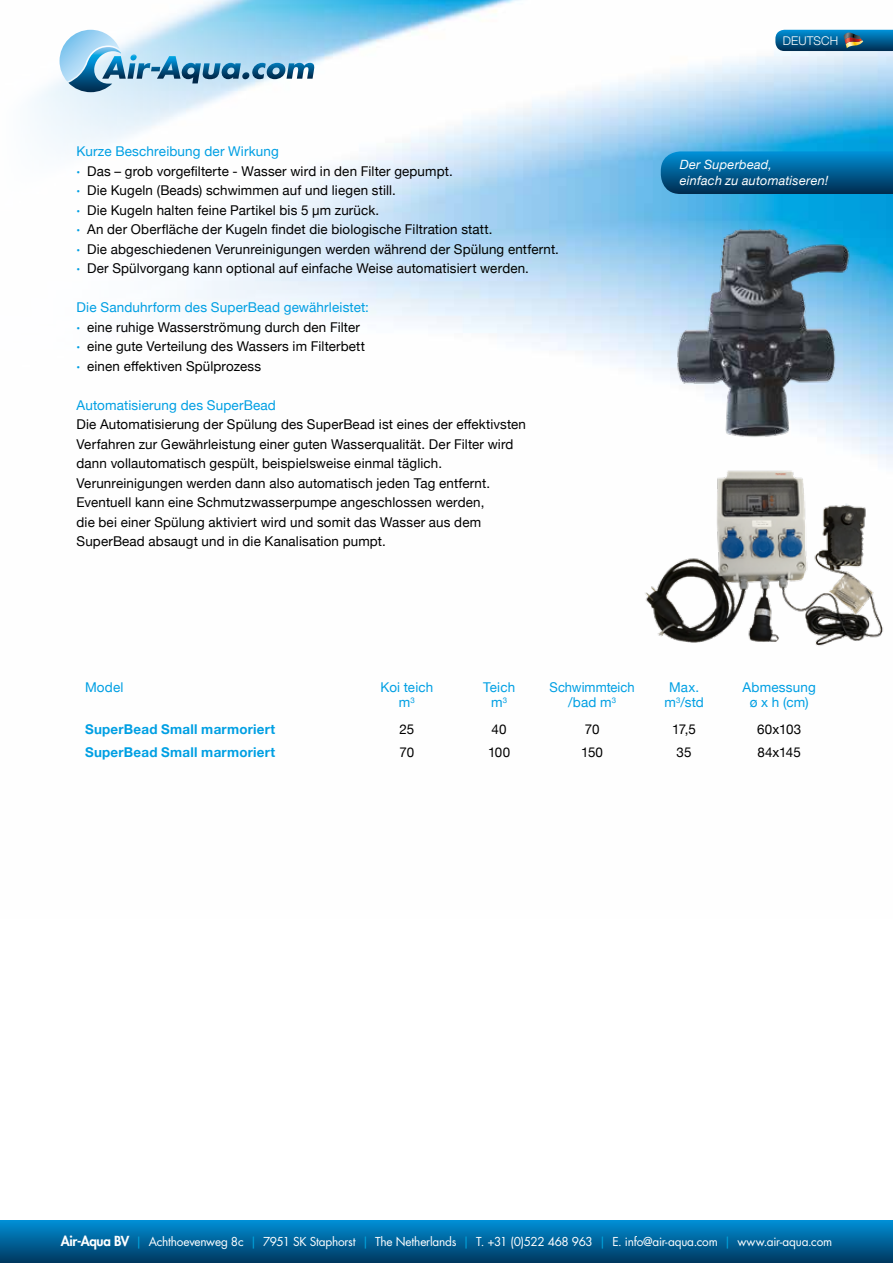
<style>
.page{position:relative;width:893px;height:1263px;background:#fff}
.page>*{position:absolute;margin:0;border:0;box-sizing:border-box;transform-origin:0 0}
.t1{font:13.5px/19.5px "Helvetica Neue";letter-spacing:.01em;color:#000}
.t2{font:13.5px/15px "Helvetica Neue";letter-spacing:.01em;color:#009fe3;text-align:center}
.t3{font:700 13.5px/22.5px "Helvetica Neue";letter-spacing:.02em;color:#009fe3}
.t4{font:13.5px/15px "Helvetica Neue";letter-spacing:.01em;color:#009fe3;text-align:center;scale:.96 1}
.t5{font:italic 12.75px/16.5px "Helvetica Neue";letter-spacing:.015em;color:#fff}
.t6{font:12px "Futura Std";letter-spacing:-.015em;color:#fff}
.t7{font:300 12px "Helvetica Neue";letter-spacing:.01em;color:#fff}
.s1{font-size:10.5px;color:#009fe3}
.s2{font-weight:800;font-size:13.5px}
.s3{color:#00abe4}
</style>
<div class="page">
<img style="left:31px;top:0;width:862px;height:370px">
<div style="left:0;top:1220px;width:893px;height:43px;background:linear-gradient(to bottom,#0090d7,#00375e)"></div>
<svg style="left:775px;top:30px;width:118px;height:21px;background:#11628f"></svg>
<svg style="left:661px;top:151px;width:232px;height:28px;background:#0171ac"></svg>
<img style="left:646px;top:179px;width:247px;height:229px">
<img style="left:645px;top:408px;width:248px;height:238px">
<svg style="left:60px;top:30px;width:255px;height:62px;background:#9ec8e1"></svg>
<p class="t2" style="left:77px;top:144px;width:204px">Kurze Beschreibung der Wirkung</p>
<p class="t1" style="left:77px;top:162px;width:378px"><span class="s1">•</span> Das – grob vorgefilterte - Wasser wird in den Filter gepumpt.</p>
<p class="t1" style="left:77px;top:181px;width:321px"><span class="s1">•</span> Die Kugeln (Beads) schwimmen auf und liegen still.</p>
<p class="t1" style="left:77px;top:201px;width:304px"><span class="s1">•</span> Die Kugeln halten feine Partikel bis 5 µm zurück.</p>
<p class="t1" style="left:77px;top:220px;width:417px"><span class="s1">•</span> An der Oberfläche der Kugeln findet die biologische Filtration statt.</p>
<p class="t1" style="left:77px;top:240px;width:484px"><span class="s1">•</span> Die abgeschiedenen Verunreinigungen werden während der Spülung entfernt.</p>
<p class="t1" style="left:77px;top:259px;width:454px"><span class="s1">•</span> Der Spülvorgang kann optional auf einfache Weise automatisiert werden.</p>
<p class="t2" style="left:77px;top:300px;width:294px">Die Sanduhrform des SuperBead gewährleistet:</p>
<p class="t1" style="left:77px;top:318px;width:285px"><span class="s1">•</span> eine ruhige Wasserströmung durch den Filter</p>
<p class="t1" style="left:77px;top:337px;width:290px"><span class="s1">•</span> eine gute Verteilung des Wassers im Filterbett</p>
<p class="t1" style="left:77px;top:357px;width:186px"><span class="s1">•</span> einen effektiven Spülprozess</p>
<p class="t2" style="left:77px;top:398px;width:201px">Automatisierung des SuperBead</p>
<p class="t1" style="left:77px;top:415px;width:451px">Die Automatisierung der Spülung des SuperBead ist eines der effektivsten Verfahren zur Gewährleistung einer guten Wasserqualität. Der Filter wird dann vollautomatisch gespült, beispielsweise einmal täglich.<br>Verunreinigungen werden dann also automatisch jeden Tag entfernt.<br>Eventuell kann eine Schmutzwasserpumpe angeschlossen werden,<br>die bei einer Spülung aktiviert wird und somit das Wasser aus dem SuperBead absaugt und in die Kanalisation pumpt.</p>
<p class="t7" style="left:783px;top:31px;width:57px">DEUTSCH</p>
<p class="t5" style="left:680px;top:157px;width:150px">Der Superbead,<br>einfach zu automatiseren!</p>
<p class="t2" style="left:85px;top:681px;width:40px">Model</p>
<p class="t3" style="left:85px;top:719px;width:192px">SuperBead Small marmoriert<br>SuperBead Small marmoriert</p>
<p class="t2" style="left:381px;top:681px;width:54px">Koi teich m<sup>3</sup></p>
<p class="t1" style="left:400px;top:719px;width:16px;line-height:22.5px">25<br>70</p>
<p class="t2" style="left:483px;top:681px;width:34px">Teich m<sup>3</sup></p>
<p class="t1" style="left:488px;top:719px;width:24px;line-height:22.5px">40<br>100</p>
<p class="t4" style="left:550px;top:681px;width:90px">Schwimmteich /bad m<sup>3</sup></p>
<p class="t1" style="left:581px;top:719px;width:23px;line-height:22.5px">70<br>150</p>
<p class="t2" style="left:664px;top:681px;width:41px">Max. m<sup>3</sup>/std</p>
<p class="t1" style="left:672px;top:719px;width:25px;line-height:22.5px;text-align:center">17,5<br>35</p>
<p class="t2" style="left:743px;top:681px;width:75px">Abmessung ø x h (cm)</p>
<p class="t1" style="left:757px;top:719px;width:46px;line-height:22.5px">60x103<br>84x145</p>
<p class="t6" style="left:61px;top:1233px;width:773px"><span class="s2">Air-Aqua BV</span> <span class="s3">|</span> Achthoevenweg 8c <span class="s3">|</span> 7951 SK Staphorst <span class="s3">|</span> The Netherlands <span class="s3">|</span> T. +31 (0)522 468 963 <span class="s3">|</span> E. info@air-aqua.com <span class="s3">|</span> www.air-aqua.com</p>
</div>
